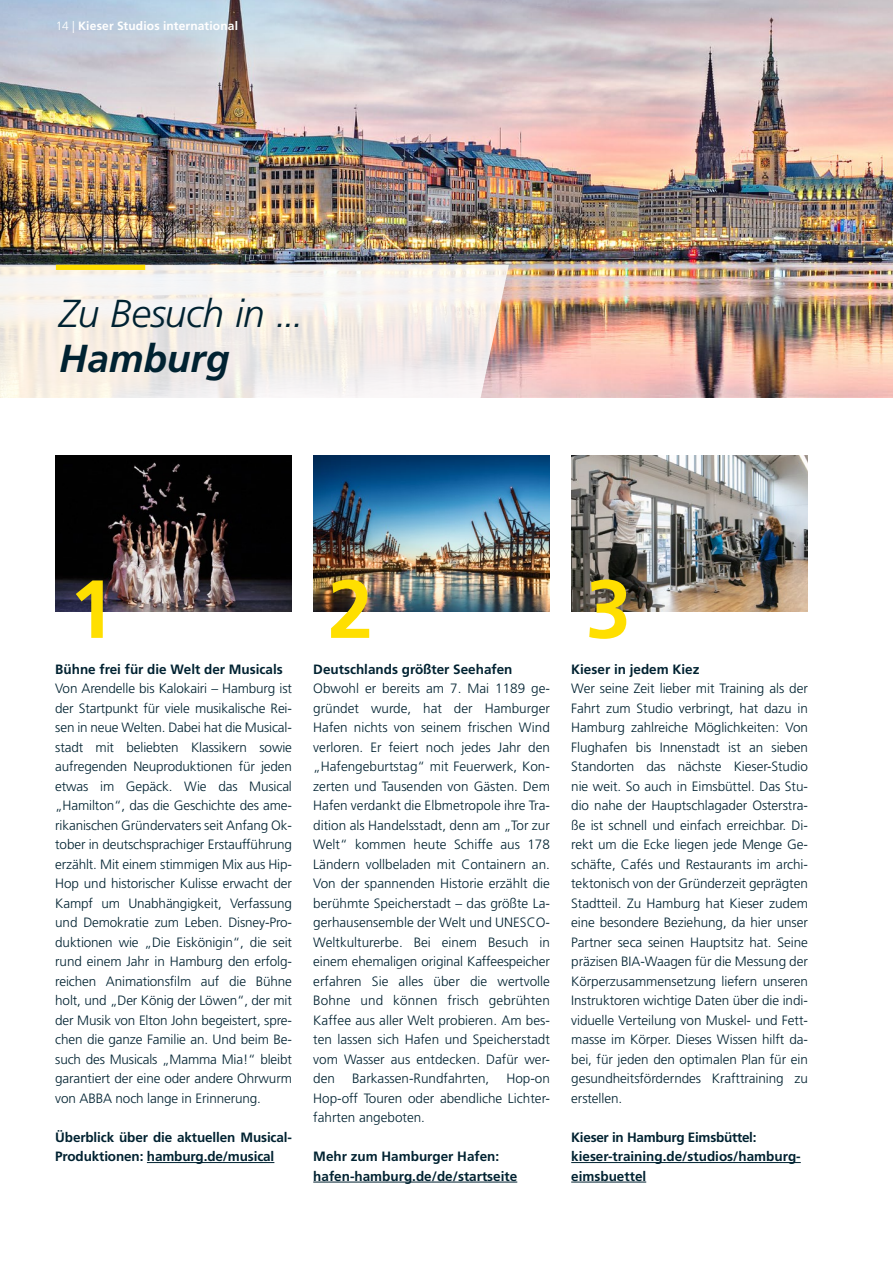
<style>
.page{position:relative;width:893px;height:1263px;background:#fff}
.page>*{position:absolute;margin:0;border:0;box-sizing:border-box;transform-origin:0 0}
.t1{font:700 82.2px "Frutiger LT Std";color:#ffdf00}
.t2{font:italic 300 39px "Frutiger LT Std";letter-spacing:-.015em;color:#002231}
.t3{font:italic 700 39px "Frutiger LT Std";letter-spacing:-.005em;color:#002231}
.t4{font:300 13.5px/19.5px "Frutiger LT Std";color:#002231;text-align:justify}
.t5{font:700 13.5px/19.5px "Frutiger LT Std";color:#002231}
.t6{font:700 12px "Frutiger LT Std";letter-spacing:.01em;color:#fff}
.s1{font-weight:300}
</style>
<div class="page">
<img style="left:0;top:0;width:893px;height:397px">
<svg style="left:0;top:265px;width:509px;height:133px;fill:#f5f0e9"></svg>
<img style="left:313px;top:456px;width:237px;height:156px">
<img style="left:571px;top:456px;width:237px;height:156px">
<div style="left:56px;top:265px;width:89px;height:5px;background:#ffdf00"></div>
<img style="left:55px;top:456px;width:237px;height:156px">
<hr style="left:313px;top:1182px;width:204px;height:1px;background:#002231">
<hr style="left:147px;top:1162px;width:127px;height:1px;background:#002231">
<hr style="left:571px;top:1162px;width:230px;height:1px;background:#002231">
<hr style="left:571px;top:1182px;width:75px;height:1px;background:#002231">
<p class="t6" style="left:56px;top:18px;width:184px"><span class="s1">14 |</span> Kieser Studios international</p>
<h2 class="t2" style="left:59px;top:291px;width:246px">Zu Besuch in ...</h2>
<h2 class="t3" style="left:59px;top:335px;width:172px">Hamburg</h2>
<h1 class="t1" style="left:69px;top:561px;width:47px">1</h1>
<h1 class="t1" style="left:328px;top:561px;width:47px">2</h1>
<h1 class="t1" style="left:586px;top:561px;width:47px">3</h1>
<p class="t5" style="left:571px;top:659px;width:130px">Kieser in jedem Kiez</p>
<p class="t4" style="left:571px;top:679px;width:238px">Wer seine Zeit lieber mit Training als der Fahrt zum Studio verbringt, hat dazu in Hamburg zahlreiche Möglichkeiten: Von Flughafen bis Innenstadt ist an sieben Standorten das nächste Kieser-Studio nie weit. So auch in Eimsbüttel. Das Stu&shy;dio nahe der Hauptschlagader Osterstra&shy;ße ist schnell und einfach erreichbar. Di&shy;rekt um die Ecke liegen jede Menge Ge&shy;schäfte, Cafés und Restaurants im archi&shy;tektonisch von der Gründerzeit geprägten Stadtteil. Zu Hamburg hat Kieser zudem eine besondere Beziehung, da hier unser Partner seca seinen Hauptsitz hat. Seine präzisen BIA-Waagen für die Messung der Körperzusammensetzung liefern unseren Instruktoren wichtige Daten über die indi&shy;viduelle Verteilung von Muskel- und Fett&shy;masse im Körper. Dieses Wissen hilft da&shy;bei, für jeden den optimalen Plan für ein gesundheitsförderndes Krafttraining zu erstellen.</p>
<p class="t5" style="left:571px;top:1127px;width:231px">Kieser in Hamburg Eimsbüttel: kieser-training.de/studios/hamburg&shy;eimsbuettel</p>
<p class="t5" style="left:55px;top:659px;width:229px">Bühne frei für die Welt der Musicals</p>
<p class="t4" style="left:55px;top:679px;width:238px">Von Arendelle bis Kalokairi – Hamburg ist der Startpunkt für viele musikalische Rei&shy;sen in neue Welten. Dabei hat die Musical&shy;stadt mit beliebten Klassikern sowie aufregenden Neuproduktionen für jeden etwas im Gepäck. Wie das Musical „Hamilton“, das die Geschichte des ame&shy;rikanischen Gründervaters seit Anfang Ok&shy;tober in deutschsprachiger Erstaufführung erzählt. Mit einem stimmigen Mix aus Hip-Hop und historischer Kulisse erwacht der Kampf um Unabhängigkeit, Verfassung und Demokratie zum Leben. Disney-Pro&shy;duktionen wie „Die Eiskönigin“, die seit rund einem Jahr in Hamburg den erfolg&shy;reichen Animationsfilm auf die Bühne holt, und „Der König der Löwen“, der mit der Musik von Elton John begeistert, spre&shy;chen die ganze Familie an. Und beim Be&shy;such des Musicals „Mamma Mia!“ bleibt garantiert der eine oder andere Ohrwurm von ABBA noch lange in Erinnerung.</p>
<p class="t5" style="left:55px;top:1127px;width:238px">Überblick über die aktuellen Musical-<br>Produktionen: hamburg.de/musical</p>
<p class="t5" style="left:313px;top:659px;width:201px">Deutschlands größter Seehafen</p>
<p class="t4" style="left:313px;top:679px;width:238px">Obwohl er bereits am 7. Mai 1189 ge&shy;gründet wurde, hat der Hamburger Hafen nichts von seinem frischen Wind verloren. Er feiert noch jedes Jahr den „Hafengeburtstag“ mit Feuerwerk, Kon&shy;zerten und Tausenden von Gästen. Dem Hafen verdankt die Elbmetropole ihre Tra&shy;dition als Handelsstadt, denn am „Tor zur Welt“ kommen heute Schiffe aus 178<br>Ländern vollbeladen mit Containern an.<br>Von der spannenden Historie erzählt die berühmte Speicherstadt – das größte La&shy;gerhausensemble der Welt und UNESCO-Weltkulturerbe. Bei einem Besuch in einem ehemaligen original Kaffeespeicher erfahren Sie alles über die wertvolle Bohne und können frisch gebrühten Kaffee aus aller Welt probieren. Am bes&shy;ten lassen sich Hafen und Speicherstadt vom Wasser aus entdecken. Dafür wer&shy;den</p>
<p class="t4" style="left:352px;top:1069px;width:139px">Barkassen-Rundfahrten,</p>
<p class="t4" style="left:313px;top:1069px;width:238px;text-indent:193px">Hop-on Hop-off Touren oder abendliche Lichter&shy;fahrten angeboten.</p>
<p class="t5" style="left:313px;top:1147px;width:206px">Mehr zum Hamburger Hafen: hafen-hamburg.de/de/startseite</p>
</div>
